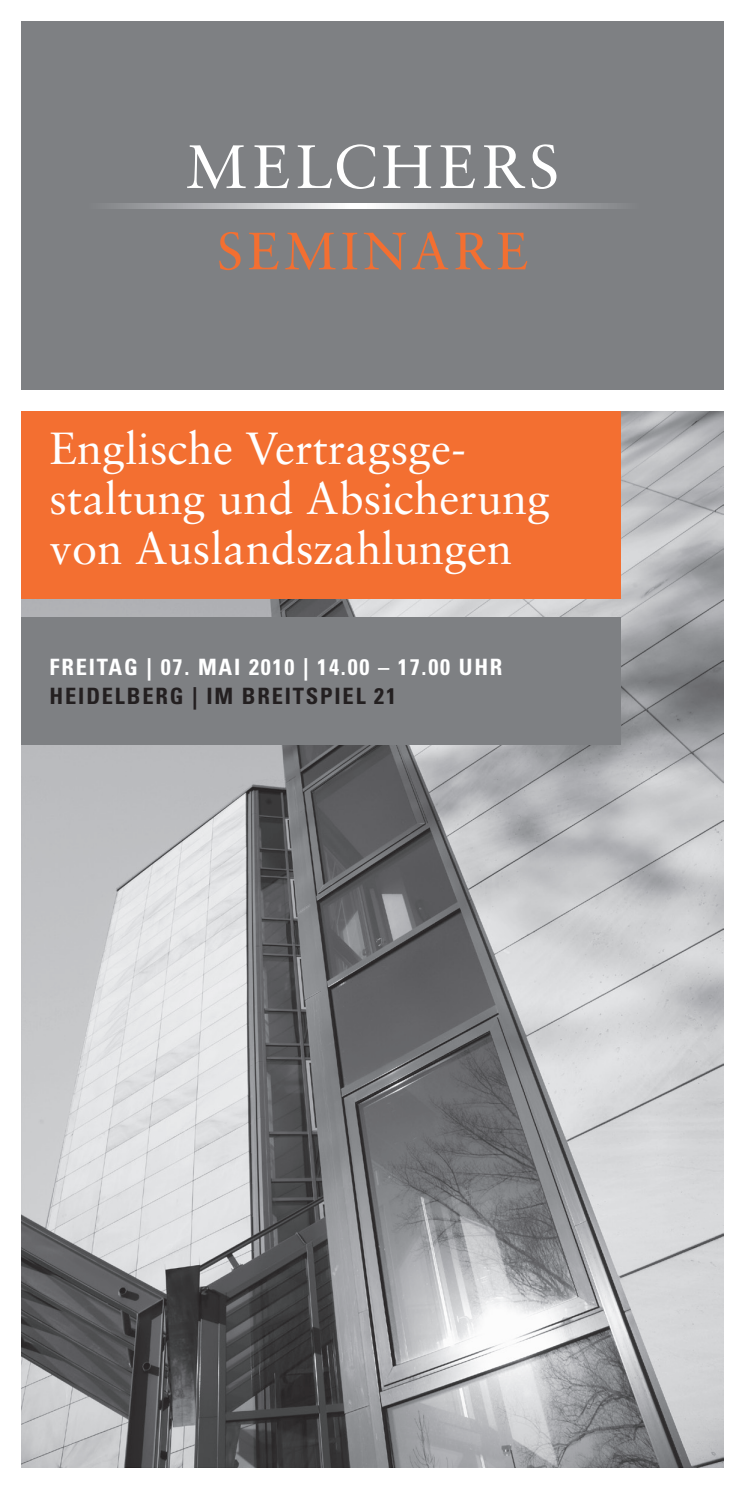
<style>
.page{position:relative;width:745px;height:1489px;background:#fff}
.page>*{position:absolute;margin:0;border:0;box-sizing:border-box;transform-origin:0 0}
.t1{font:61.25px "Sabon CE";letter-spacing:.09em;color:#fff}
.t2{font:52.5px "Sabon CE";color:#f36f31}
.t3{font:45px/50px "Sabon CE";color:#fff}
.t4{font:700 condensed 22.5px "Univers";letter-spacing:.08em;color:#fff}
.t5{font:700 condensed 22.5px "Univers";letter-spacing:.08em;color:#231f20}
</style>
<div class="page">
<img style="left:21px;top:411px;width:702px;height:1056px">
<div style="left:21px;top:21px;width:702px;height:369px;background:#7e8083"></div>
<svg style="left:111px;top:203px;width:506px;height:6px;background:#c3c4c6"></svg>
<div style="left:21px;top:411px;width:599px;height:188px;background:#f36f31"></div>
<div style="left:21px;top:617px;width:599px;height:127px;background:#7e8083"></div>
<h1 class="t1" style="left:186px;top:130px;width:375px">MELCHERS</h1>
<p class="t2" style="left:217px;top:220px;width:40px">seminare</p>
<p class="t3" style="left:50px;top:423px;width:501px">Englische Vertragsge&shy;staltung und Absicherung von Auslandszahlungen</p>
<p class="t4" style="left:50px;top:653px;width:163px">FREITAG | 07. MAI</p>
<p class="t4" style="left:249px;top:653px;width:255px">2010 | 14.00 – 17.00 UHR</p>
<p class="t5" style="left:50px;top:682px;width:348px">HEIDELBERG | IM BREITSPIEL 21</p>
</div>
